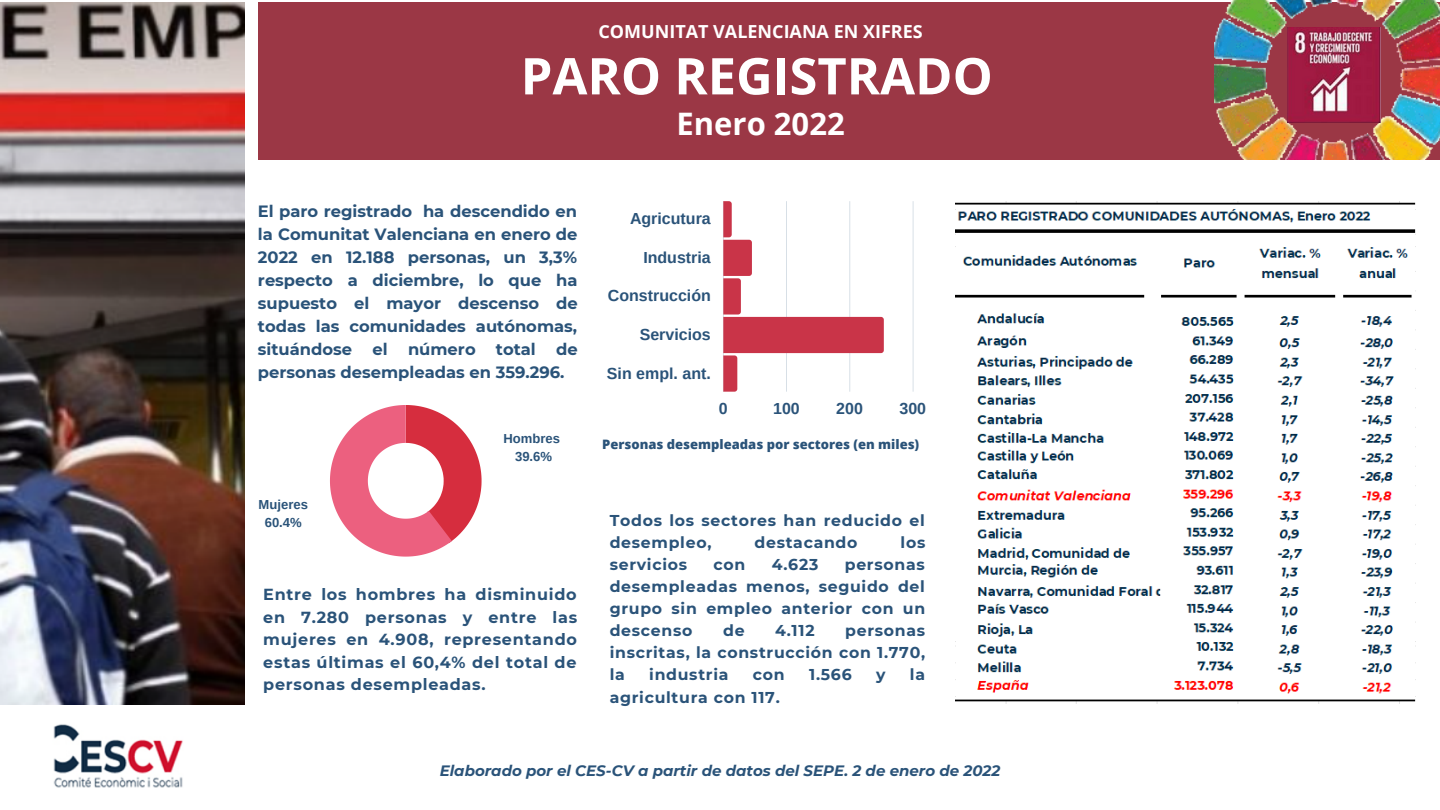
<style>
.page{position:relative;width:1440px;height:810px;background:#fff}
.page>*{position:absolute;margin:0;border:0;box-sizing:border-box;transform-origin:0 0}
.t1{font:700 50.6px "Open Sans";color:#fff}
.t2{font:700 31px "Open Sans";color:#fff}
.t3{font:700 18px "Open Sans";color:#fff}
.t4{font:700 16.3px/22.9px "Montserrat";color:#2a5379;text-align:justify}
.t5{font:700 16px/22.5px "Montserrat";letter-spacing:.045em;color:#2a5379;text-align:justify}
.t6{font:700 16px "Arimo";color:#2a5379}
.t7{font:700 15.7px/22.1px "Montserrat";letter-spacing:.045em;color:#2a5379;text-align:justify}
.t8{font:italic 700 15px "Montserrat";color:#2a5379}
.t9{font:700 13.1px "Arimo";color:#2a5379}
.t10{font:800 13px "Open Sans";color:#2a5379}
</style>
<div class="page">
<svg style="left:330px;top:405px;width:152px;height:152px"></svg>
<hr style="left:913px;top:201px;width:1px;height:191px;background:#2a5379">
<svg style="left:723px;top:201px;width:161px;height:191px"></svg>
<div style="left:258px;top:2px;width:1182px;height:158px;background:#9b3745"></div>
<img style="left:1214px;top:0;width:226px;height:160px">
<img style="left:1287px;top:27px;width:93px;height:96px">
<img style="left:53px;top:724px;width:130px;height:64px">
<img style="left:0;top:2px;width:244px;height:702px">
<img style="left:956px;top:201px;width:460px;height:503px">
<p class="t3" style="left:598px;top:19px;width:326px">COMUNITAT VALENCIANA EN XIFRES</p>
<p class="t1" style="left:521px;top:40px;width:474px">PARO REGISTRADO</p>
<p class="t2" style="left:677px;top:102px;width:170px">Enero 2022</p>
<p class="t4" style="left:258px;top:200px;width:321px">El paro registrado ha descendido en la Comunitat Valenciana en enero de 2022 en 12.188 personas, un 3,3% respecto a diciembre, lo que ha supuesto el mayor descenso de todas las comunidades autónomas, situándose el número total de personas desempleadas en 359.296.</p>
<p class="t9" style="left:259px;top:497px;width:51px">Mujeres</p>
<p class="t9" style="left:265px;top:515px;width:39px">60.4%</p>
<p class="t9" style="left:504px;top:431px;width:58px">Hombres</p>
<p class="t9" style="left:515px;top:449px;width:39px">39.6%</p>
<p class="t5" style="left:263px;top:583px;width:315px">Entre los hombres ha disminuido en 7.280 personas y entre las mujeres en 4.908, representando estas últimas el 60,4% del total de personas desempleadas.</p>
<p class="t6" style="left:630px;top:210px;width:82px">Agricutura</p>
<p class="t6" style="left:643px;top:248px;width:69px">Industria</p>
<p class="t6" style="left:608px;top:287px;width:105px">Construcción</p>
<p class="t6" style="left:640px;top:326px;width:73px">Servicios</p>
<p class="t6" style="left:607px;top:364px;width:105px">Sin empl. ant.</p>
<p class="t6" style="left:719px;top:400px;width:10px">0</p>
<p class="t6" style="left:773px;top:400px;width:28px">100</p>
<p class="t6" style="left:836px;top:400px;width:28px">200</p>
<p class="t6" style="left:899px;top:400px;width:28px">300</p>
<p class="t10" style="left:602px;top:435px;width:319px">Personas desempleadas por sectores (en miles)</p>
<p class="t7" style="left:610px;top:509px;width:317px">Todos los sectores han reducido el desempleo,</p>
<p class="t7" style="left:754px;top:531px;width:105px">destacando</p>
<p class="t7" style="left:901px;top:531px;width:26px">los</p>
<p class="t7" style="left:610px;top:553px;width:79px">servicios</p>
<p class="t7" style="left:714px;top:553px;width:33px">con</p>
<p class="t7" style="left:772px;top:553px;width:48px">4.623</p>
<p class="t7" style="left:610px;top:553px;width:317px;text-indent:235px">personas desempleadas menos, seguido del grupo sin empleo anterior con un descenso</p>
<p class="t7" style="left:723px;top:620px;width:23px">de</p>
<p class="t7" style="left:775px;top:620px;width:41px">4.112</p>
<p class="t7" style="left:610px;top:620px;width:317px;text-indent:236px">personas inscritas, la construcción con 1.770, la</p>
<p class="t7" style="left:649px;top:664px;width:81px">industria</p>
<p class="t7" style="left:753px;top:664px;width:33px">con</p>
<p class="t7" style="left:809px;top:664px;width:44px">1.566</p>
<p class="t7" style="left:876px;top:664px;width:11px">y</p>
<p class="t7" style="left:910px;top:664px;width:17px">la</p>
<p class="t7" style="left:610px;top:686px;width:172px">agricultura con 117.</p>
<p class="t8" style="left:440px;top:761px;width:562px">Elaborado por el CES-CV a partir de datos del SEPE. 2 de enero de 2022</p>
</div>
